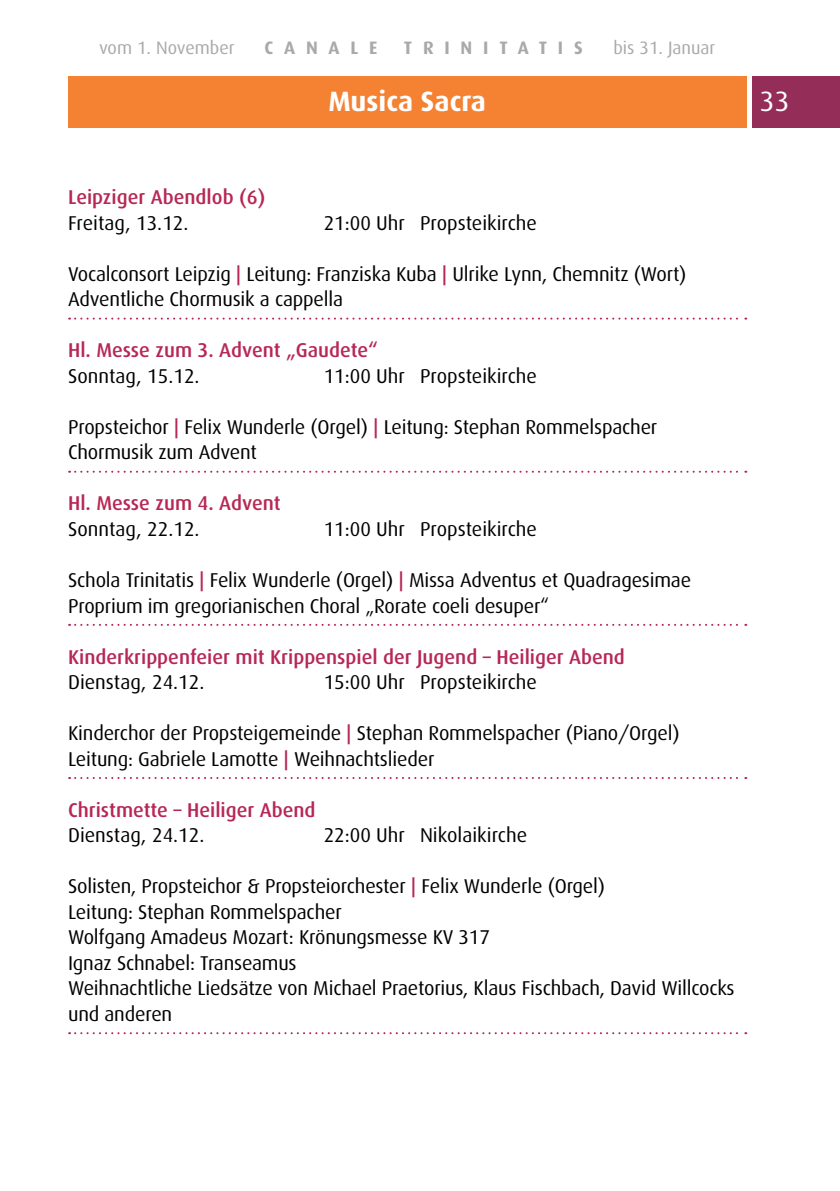
<style>
.page{position:relative;width:840px;height:1191px;background:#fff}
.page>*{position:absolute;margin:0;border:0;box-sizing:border-box;transform-origin:0 0}
.t1{font:700 28px "Dax";color:#fff}
.t2{font:28px "Dax";color:#fff}
.t3{font:20px/25.6px "Dax";letter-spacing:-.01em;color:#000}
.t4{font:500 20px "Dax";color:#b72755}
.t5{font:18px "Dax";color:#a7a9ac}
.t6{font:700 18px "Dax";letter-spacing:.6em;color:#a7a9ac}
.s1{font-weight:500;color:#b72755}
</style>
<div class="page">
<div style="left:68px;top:77px;width:678px;height:51px;background:#f58233"></div>
<div style="left:751px;top:77px;width:88px;height:51px;background:#942d58"></div>
<svg style="left:69px;top:317px;width:677px;height:2px"></svg>
<svg style="left:69px;top:471px;width:677px;height:2px"></svg>
<svg style="left:69px;top:624px;width:677px;height:2px"></svg>
<svg style="left:69px;top:777px;width:677px;height:2px"></svg>
<svg style="left:69px;top:1032px;width:677px;height:2px"></svg>
<p class="t5" style="left:99px;top:37px;width:137px">vom 1. November</p>
<p class="t6" style="left:264px;top:37px;width:114px">CANALE</p>
<p class="t6" style="left:403px;top:37px;width:180px">TRINITATIS</p>
<p class="t5" style="left:613px;top:37px;width:103px">bis 31. Januar</p>
<h1 class="t1" style="left:328px;top:85px;width:159px">Musica Sacra</h1>
<h1 class="t2" style="left:759px;top:85px;width:31px">33</h1>
<p class="t4" style="left:68px;top:186px;width:198px">Leipziger Abendlob (6)</p>
<p class="t3" style="left:68px;top:210px;width:122px">Freitag, 13.12.</p>
<p class="t3" style="left:323px;top:210px;width:215px">21:00 Uhr Propsteikirche</p>
<p class="t3" style="left:68px;top:261px;width:619px">Vocalconsort Leipzig <span class="s1">|</span> Leitung: Franziska Kuba <span class="s1">|</span> Ulrike Lynn, Chemnitz (Wort)<br>Adventliche Chormusik a cappella</p>
<p class="t4" style="left:68px;top:339px;width:311px">Hl. Messe zum 3. Advent „Gaudete“</p>
<p class="t3" style="left:68px;top:363px;width:133px">Sonntag, 15.12.</p>
<p class="t3" style="left:323px;top:363px;width:215px">11:00 Uhr Propsteikirche</p>
<p class="t3" style="left:68px;top:414px;width:590px">Propsteichor <span class="s1">|</span> Felix Wunderle (Orgel) <span class="s1">|</span> Leitung: Stephan Rommelspacher<br>Chormusik zum Advent</p>
<p class="t4" style="left:68px;top:492px;width:214px">Hl. Messe zum 4. Advent</p>
<p class="t3" style="left:68px;top:516px;width:133px">Sonntag, 22.12.</p>
<p class="t3" style="left:323px;top:516px;width:215px">11:00 Uhr Propsteikirche</p>
<p class="t3" style="left:68px;top:567px;width:624px">Schola Trinitatis <span class="s1">|</span> Felix Wunderle (Orgel) <span class="s1">|</span> Missa Adventus et Quadragesimae<br>Proprium im gregorianischen Choral „Rorate coeli desuper“</p>
<p class="t4" style="left:68px;top:645px;width:558px">Kinderkrippenfeier mit Krippenspiel der Jugend – Heiliger Abend</p>
<p class="t3" style="left:68px;top:669px;width:138px">Dienstag, 24.12.</p>
<p class="t3" style="left:323px;top:669px;width:215px">15:00 Uhr Propsteikirche</p>
<p class="t3" style="left:68px;top:720px;width:612px">Kinderchor der Propsteigemeinde <span class="s1">|</span> Stephan Rommelspacher (Piano/Orgel)<br>Leitung: Gabriele Lamotte <span class="s1">|</span> Weihnachtslieder</p>
<p class="t4" style="left:68px;top:798px;width:249px">Christmette – Heiliger Abend</p>
<p class="t3" style="left:68px;top:822px;width:138px">Dienstag, 24.12.</p>
<p class="t3" style="left:323px;top:822px;width:205px">22:00 Uhr Nikolaikirche</p>
<p class="t3" style="left:68px;top:873px;width:667px">Solisten, Propsteichor &amp; Propsteiorchester <span class="s1">|</span> Felix Wunderle (Orgel)<br>Leitung: Stephan Rommelspacher<br>Wolfgang Amadeus Mozart: Krönungsmesse KV 317<br>Ignaz Schnabel: Transeamus<br>Weihnachtliche Liedsätze von Michael Praetorius, Klaus Fischbach, David Willcocks und anderen</p>
</div>
